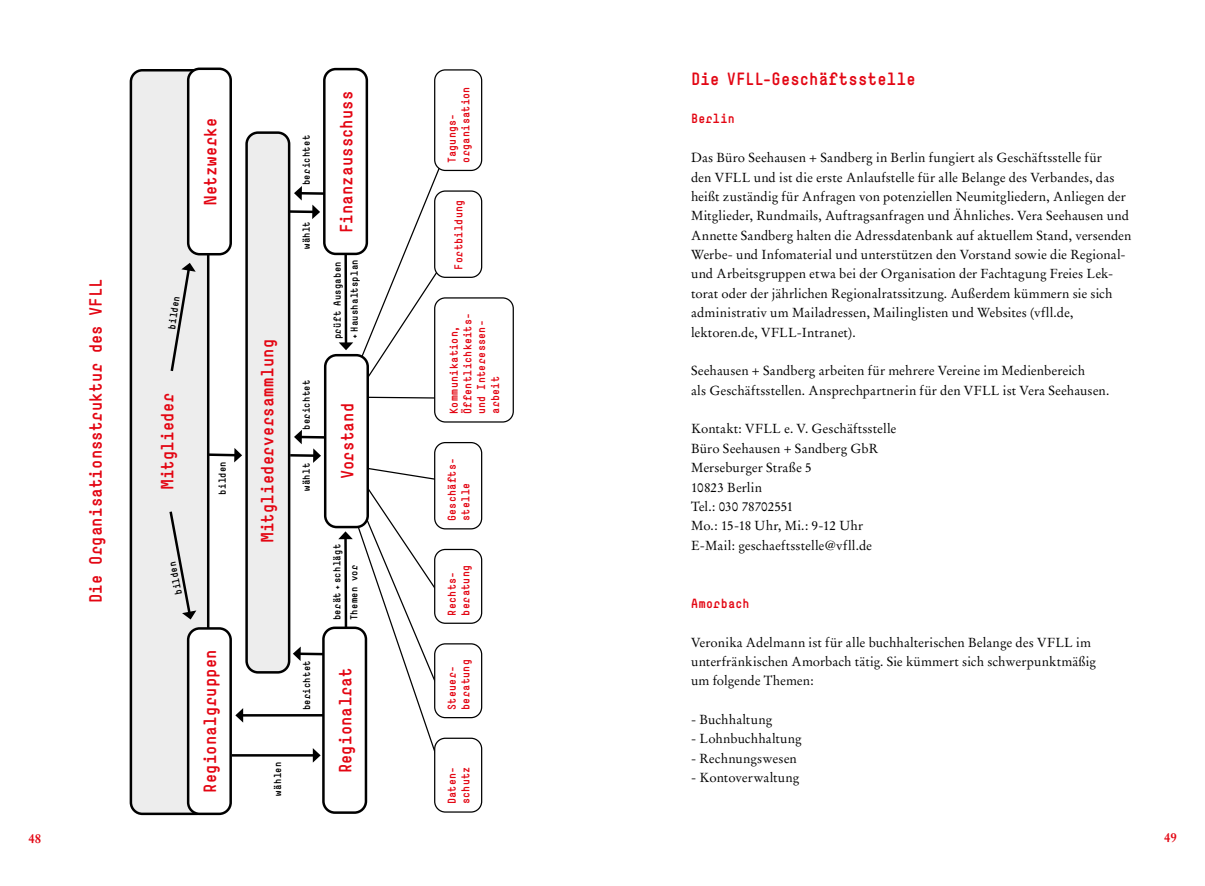
<style>
.page{position:relative;width:1205px;height:886px;background:#fff}
.page>*{position:absolute;margin:0;border:0;box-sizing:border-box;transform-origin:0 0}
.t1{font:700 17.5px "Simple";letter-spacing:.02em;color:#e30613}
.t2{font:13.12px/19.4px "Stempel Garamond";letter-spacing:.005em;color:#000}
.t3{font:700 13.12px "Simple";letter-spacing:.035em;color:#e30613}
.t4{font:700 13.12px "Stempel Garamond";color:#e30613}
.t5{font:700 11.25px/13.8px "Simple";letter-spacing:.035em;color:#e30613}
.t6{font:700 10px/17.1px "Simple";letter-spacing:.035em;color:#000}
</style>
<div class="page">
<hr style="left:241px;top:714px;width:86px;height:2px;background:#000">
<svg style="left:235px;top:708px;width:8px;height:14px"></svg>
<div style="left:131px;top:70px;width:77px;height:744px;background:#ededed;border-radius:11px"></div>
<div style="left:130px;top:69px;width:79px;height:746px;border:2px solid #000;border-radius:11px"></div>
<div style="left:434px;top:643px;width:48px;height:75px;border:1px solid #000;border-radius:11px"></div>
<div style="left:434px;top:549px;width:48px;height:75px;border:1px solid #000;border-radius:11px"></div>
<div style="left:434px;top:442px;width:48px;height:87px;border:1px solid #000;border-radius:11px"></div>
<div style="left:434px;top:297px;width:80px;height:126px;border:1px solid #000;border-radius:11px"></div>
<hr style="left:232px;top:754px;width:83px;height:2px;background:#000">
<svg style="left:313px;top:748px;width:8px;height:14px"></svg>
<div style="left:247px;top:133px;width:42px;height:539px;background:#ededed;border-radius:11px"></div>
<div style="left:245px;top:131px;width:45px;height:542px;border:2px solid #000;border-radius:11px"></div>
<div style="left:323px;top:628px;width:43px;height:184px;background:#fff;border-radius:11px"></div>
<div style="left:322px;top:626px;width:45px;height:188px;border:2px solid #000;border-radius:11px"></div>
<div style="left:323px;top:68px;width:45px;height:187px;border:2px solid #000;border-radius:11px"></div>
<hr style="left:298px;top:652px;width:26px;height:3px;background:#000">
<svg style="left:293px;top:646px;width:8px;height:15px"></svg>
<svg style="left:206px;top:448px;width:36px;height:14px"></svg>
<hr style="left:300px;top:436px;width:25px;height:3px;background:#000">
<svg style="left:294px;top:430px;width:8px;height:14px"></svg>
<hr style="left:290px;top:454px;width:25px;height:3px;background:#000">
<svg style="left:313px;top:448px;width:8px;height:15px"></svg>
<div style="left:188px;top:628px;width:43px;height:186px;background:#fff;border-radius:11px"></div>
<div style="left:187px;top:627px;width:45px;height:188px;border:2px solid #000;border-radius:11px"></div>
<svg style="left:169px;top:511px;width:27px;height:108px"></svg>
<div style="left:188px;top:69px;width:43px;height:185px;background:#fff;border-radius:11px"></div>
<div style="left:187px;top:68px;width:45px;height:187px;border:2px solid #000;border-radius:11px"></div>
<svg style="left:170px;top:263px;width:26px;height:109px"></svg>
<div style="left:434px;top:190px;width:48px;height:88px;border:1px solid #000;border-radius:11px"></div>
<svg style="left:339px;top:140px;width:133px;height:260px"></svg>
<div style="left:435px;top:70px;width:47px;height:100px;background:#fff;border-radius:11px"></div>
<div style="left:434px;top:69px;width:48px;height:102px;border:1px solid #000;border-radius:11px"></div>
<svg style="left:338px;top:465px;width:131px;height:320px"></svg>
<div style="left:435px;top:738px;width:47px;height:74px;background:#fff;border-radius:11px"></div>
<div style="left:434px;top:737px;width:48px;height:76px;border:1px solid #000;border-radius:11px"></div>
<div style="left:325px;top:355px;width:43px;height:172px;background:#fff;border-radius:11px"></div>
<div style="left:324px;top:354px;width:45px;height:174px;border:2px solid #000;border-radius:11px"></div>
<hr style="left:300px;top:192px;width:25px;height:3px;background:#000">
<svg style="left:294px;top:186px;width:8px;height:14px"></svg>
<hr style="left:289px;top:210px;width:25px;height:3px;background:#000">
<svg style="left:312px;top:205px;width:8px;height:14px"></svg>
<h1 class="t1" style="left:85px;top:603px;width:326px;rotate:-90deg">Die Organisationsstruktur des VFLL</h1>
<p class="t6" style="left:163px;top:328px;width:35px;rotate:-82deg">bilden</p>
<h1 class="t1" style="left:157px;top:489px;width:98px;rotate:-90deg">Mitglieder</h1>
<p class="t6" style="left:170px;top:596px;width:35px;rotate:-101deg">bilden</p>
<h1 class="t1" style="left:200px;top:205px;width:88px;rotate:-90deg">Netzwerke</h1>
<p class="t6" style="left:298px;top:185px;width:52px;rotate:-90deg">berichtet</p>
<p class="t6" style="left:298px;top:249px;width:29px;rotate:-90deg">wählt</p>
<h1 class="t1" style="left:257px;top:542px;width:205px;rotate:-90deg">Mitgliederversammlung</h1>
<p class="t6" style="left:298px;top:430px;width:52px;rotate:-90deg">berichtet</p>
<p class="t6" style="left:214px;top:495px;width:35px;rotate:-90deg">bilden</p>
<p class="t6" style="left:298px;top:491px;width:29px;rotate:-90deg">wählt</p>
<h1 class="t1" style="left:200px;top:793px;width:145px;rotate:-90deg">Regionalgruppen</h1>
<p class="t6" style="left:269px;top:795px;width:35px;rotate:-90deg">wählen</p>
<p class="t6" style="left:298px;top:710px;width:52px;rotate:-90deg">berichtet</p>
<h1 class="t1" style="left:336px;top:233px;width:143px;rotate:-90deg">Finanzausschuss</h1>
<p class="t6" style="left:329px;top:339px;width:81px;rotate:-90deg">prüft Ausgaben + Haushaltsplan</p>
<h1 class="t1" style="left:337px;top:479px;width:78px;rotate:-90deg">Vorstand</h1>
<p class="t6" style="left:328px;top:620px;width:77px;rotate:-90deg">berät + schlägt<br>Themen vor</p>
<h1 class="t1" style="left:335px;top:773px;width:107px;rotate:-90deg">Regionalrat</h1>
<p class="t5" style="left:445px;top:163px;width:78px;rotate:-90deg">Tagungs&shy;organisation</p>
<p class="t5" style="left:452px;top:270px;width:71px;rotate:-90deg">Fortbildung</p>
<p class="t5" style="left:447px;top:414px;width:102px;rotate:-90deg">Kommunikation,<br>Öffentlichkeits&shy;und Interessen&shy;arbeit</p>
<p class="t5" style="left:445px;top:521px;width:64px;rotate:-90deg">Geschäfts&shy;stelle</p>
<p class="t5" style="left:445px;top:615px;width:52px;rotate:-90deg">Rechts&shy;beratung</p>
<p class="t5" style="left:445px;top:710px;width:52px;rotate:-90deg">Steuer&shy;beratung</p>
<p class="t5" style="left:445px;top:804px;width:39px;rotate:-90deg">Daten&shy;schutz</p>
<h1 class="t1" style="left:691px;top:68px;width:226px">Die VFLL-Geschäftsstelle</h1>
<p class="t3" style="left:691px;top:111px;width:45px">Berlin</p>
<p class="t2" style="left:691px;top:148px;width:442px">Das Büro Seehausen + Sandberg in Berlin fungiert als Geschäftsstelle für<br>den VFLL und ist die erste Anlaufstelle für alle Belange des Verbandes, das heißt zuständig für Anfragen von potenziellen Neumitgliedern, Anliegen der Mitglieder, Rundmails, Auftragsanfragen und Ähnliches. Vera Seehausen und Annette Sandberg halten die Adressdatenbank auf aktuellem Stand, versenden Werbe- und Infomaterial und unterstützen den Vorstand sowie die Regional&shy;und Arbeitsgruppen etwa bei der Organisation der Fachtagung Freies Lek&shy;torat oder der jährlichen Regionalratssitzung. Außerdem kümmern sie sich administrativ um Mailadressen, Mailinglisten und Websites (vfll.de, lektoren.de, VFLL-Intranet).</p>
<p class="t2" style="left:691px;top:361px;width:420px">Seehausen + Sandberg arbeiten für mehrere Vereine im Medienbereich<br>als Geschäftsstellen. Ansprechpartnerin für den VFLL ist Vera Seehausen.</p>
<p class="t2" style="left:691px;top:419px;width:207px">Kontakt: VFLL e. V. Geschäftsstelle<br>Büro Seehausen + Sandberg GbR<br>Merseburger Straße 5<br>10823 Berlin<br>Tel.: 030 78702551<br>Mo.: 15-18 Uhr, Mi.: 9-12 Uhr<br>E-Mail: geschaeftsstelle@vfll.de</p>
<p class="t3" style="left:691px;top:595px;width:60px">Amorbach</p>
<p class="t2" style="left:691px;top:632px;width:406px">Veronika Adelmann ist für alle buchhalterischen Belange des VFLL im unterfränkischen Amorbach tätig. Sie kümmert sich schwerpunktmäßig um folgende Themen:</p>
<p class="t2" style="left:691px;top:710px;width:83px">- Buchhaltung</p>
<p class="t2" style="left:691px;top:729px;width:112px">- Lohnbuchhaltung</p>
<p class="t2" style="left:691px;top:749px;width:107px">- Rechnungswesen</p>
<p class="t2" style="left:691px;top:768px;width:110px">- Kontoverwaltung</p>
<p class="t4" style="left:28px;top:830px;width:15px">48</p>
<p class="t4" style="left:1164px;top:829px;width:14px">49</p>
</div>
